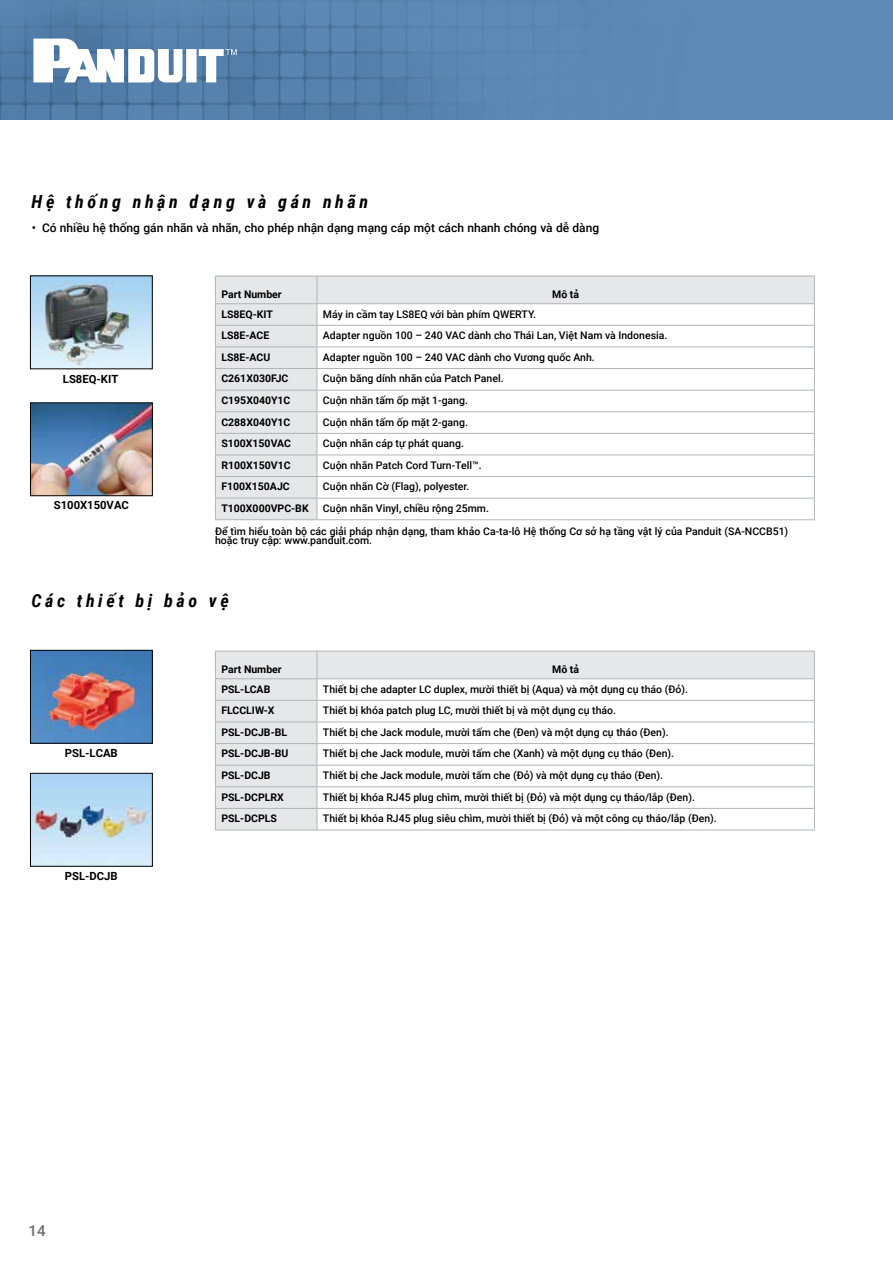
<style>
.page{position:relative;width:893px;height:1263px;background:#fff}
.page>*{position:absolute;margin:0;border:0;box-sizing:border-box;transform-origin:0 0}
.t1{font:italic 700 18px "Roboto Condensed";letter-spacing:.2em;color:#000}
.t2{font:500 15px "Roboto";color:#6d6e71}
.t3{font:500 12px "Roboto";color:#000}
.t4{font:700 11.25px "Roboto";color:#000}
.t5{font:500 10.5px/9px "Roboto";color:#000}
.t6{font:700 10.5px "Roboto";color:#000}
</style>
<div class="page">
<div style="left:0;top:0;width:893px;height:120px;background:#5e8ab5"></div>
<img style="left:0;top:0;width:483px;height:120px">
<svg style="left:33px;top:31px;width:205px;height:51px"></svg>
<img style="left:32px;top:404px;width:119px;height:90px">
<div style="left:30px;top:402px;width:123px;height:94px;border:1px solid #000"></div>
<img style="left:32px;top:277px;width:119px;height:90px">
<div style="left:30px;top:275px;width:123px;height:94px;border:1px solid #000"></div>
<svg style="left:216px;top:277px;width:598px;height:242px"></svg>
<hr style="left:215px;top:276px;width:102px;height:1px;background:#b1b4b6">
<hr style="left:317px;top:276px;width:498px;height:1px;background:#b1b4b6">
<hr style="left:215px;top:303px;width:102px;height:1px;background:#b1b4b6">
<hr style="left:317px;top:303px;width:498px;height:1px;background:#b1b4b6">
<hr style="left:215px;top:325px;width:102px;height:1px;background:#b1b4b6">
<hr style="left:317px;top:325px;width:498px;height:1px;background:#b1b4b6">
<hr style="left:215px;top:347px;width:102px;height:1px;background:#b1b4b6">
<hr style="left:317px;top:347px;width:498px;height:1px;background:#b1b4b6">
<hr style="left:215px;top:368px;width:102px;height:1px;background:#b1b4b6">
<hr style="left:317px;top:368px;width:498px;height:1px;background:#b1b4b6">
<hr style="left:215px;top:390px;width:102px;height:1px;background:#b1b4b6">
<hr style="left:317px;top:390px;width:498px;height:1px;background:#b1b4b6">
<hr style="left:215px;top:411px;width:102px;height:1px;background:#b1b4b6">
<hr style="left:317px;top:411px;width:498px;height:1px;background:#b1b4b6">
<hr style="left:215px;top:433px;width:102px;height:1px;background:#b1b4b6">
<hr style="left:317px;top:433px;width:498px;height:1px;background:#b1b4b6">
<hr style="left:215px;top:455px;width:102px;height:1px;background:#b1b4b6">
<hr style="left:317px;top:455px;width:498px;height:1px;background:#b1b4b6">
<hr style="left:215px;top:476px;width:102px;height:1px;background:#b1b4b6">
<hr style="left:317px;top:476px;width:498px;height:1px;background:#b1b4b6">
<hr style="left:215px;top:498px;width:102px;height:1px;background:#b1b4b6">
<svg style="left:215px;top:276px;width:1px;height:243px"></svg>
<hr style="left:317px;top:498px;width:498px;height:1px;background:#b1b4b6">
<svg style="left:317px;top:276px;width:1px;height:243px"></svg>
<svg style="left:814px;top:276px;width:1px;height:243px"></svg>
<hr style="left:215px;top:519px;width:102px;height:1px;background:#b1b4b6">
<hr style="left:317px;top:519px;width:498px;height:1px;background:#b1b4b6">
<svg style="left:216px;top:652px;width:598px;height:178px"></svg>
<hr style="left:215px;top:651px;width:102px;height:1px;background:#b1b4b6">
<hr style="left:317px;top:651px;width:498px;height:1px;background:#b1b4b6">
<hr style="left:215px;top:678px;width:102px;height:1px;background:#b1b4b6">
<hr style="left:317px;top:678px;width:498px;height:1px;background:#b1b4b6">
<hr style="left:215px;top:700px;width:102px;height:1px;background:#b1b4b6">
<hr style="left:317px;top:700px;width:498px;height:1px;background:#b1b4b6">
<hr style="left:215px;top:722px;width:102px;height:1px;background:#b1b4b6">
<hr style="left:317px;top:722px;width:498px;height:1px;background:#b1b4b6">
<hr style="left:215px;top:743px;width:102px;height:1px;background:#b1b4b6">
<hr style="left:317px;top:743px;width:498px;height:1px;background:#b1b4b6">
<hr style="left:215px;top:765px;width:102px;height:1px;background:#b1b4b6">
<hr style="left:317px;top:765px;width:498px;height:1px;background:#b1b4b6">
<hr style="left:215px;top:786px;width:102px;height:1px;background:#b1b4b6">
<hr style="left:317px;top:786px;width:498px;height:1px;background:#b1b4b6">
<hr style="left:215px;top:808px;width:102px;height:1px;background:#b1b4b6">
<svg style="left:215px;top:651px;width:1px;height:179px"></svg>
<hr style="left:317px;top:808px;width:498px;height:1px;background:#b1b4b6">
<svg style="left:317px;top:651px;width:1px;height:179px"></svg>
<svg style="left:814px;top:651px;width:1px;height:179px"></svg>
<hr style="left:215px;top:830px;width:102px;height:1px;background:#b1b4b6">
<hr style="left:317px;top:830px;width:498px;height:1px;background:#b1b4b6">
<img style="left:32px;top:652px;width:119px;height:90px">
<div style="left:30px;top:650px;width:123px;height:94px;border:1px solid #000"></div>
<img style="left:32px;top:775px;width:119px;height:90px">
<div style="left:30px;top:773px;width:123px;height:94px;border:1px solid #000"></div>
<h1 class="t1" style="left:32px;top:189px;width:338px">Hệ thống nhận dạng và gán nhãn</h1>
<p class="t3" style="left:32px;top:219px;width:569px">• Có nhiều hệ thống gán nhãn và nhãn, cho phép nhận dạng mạng cáp một cách nhanh chóng và dễ dàng</p>
<p class="t4" style="left:63px;top:371px;width:57px">LS8EQ-KIT</p>
<p class="t4" style="left:54px;top:498px;width:77px">S100X150VAC</p>
<p class="t6" style="left:221px;top:287px;width:62px">Part Number</p>
<p class="t6" style="left:552px;top:287px;width:28px">Mô tả</p>
<p class="t6" style="left:221px;top:306px;width:53px">LS8EQ-KIT</p>
<p class="t5" style="left:323px;top:309px;width:215px">Máy in cầm tay LS8EQ với bàn phím QWERTY.</p>
<p class="t6" style="left:221px;top:328px;width:49px">LS8E-ACE</p>
<p class="t5" style="left:323px;top:331px;width:346px">Adapter nguồn 100 – 240 VAC dành cho Thái Lan, Việt Nam và Indonesia.</p>
<p class="t6" style="left:221px;top:350px;width:50px">LS8E-ACU</p>
<p class="t5" style="left:323px;top:352px;width:273px">Adapter nguồn 100 – 240 VAC dành cho Vương quốc Anh.</p>
<p class="t6" style="left:221px;top:371px;width:69px">C261X030FJC</p>
<p class="t5" style="left:323px;top:374px;width:182px">Cuộn băng dính nhãn của Patch Panel.</p>
<p class="t6" style="left:221px;top:393px;width:71px">C195X040Y1C</p>
<p class="t5" style="left:323px;top:395px;width:147px">Cuộn nhãn tấm ốp mặt 1-gang.</p>
<p class="t6" style="left:221px;top:414px;width:71px">C288X040Y1C</p>
<p class="t5" style="left:323px;top:417px;width:147px">Cuộn nhãn tấm ốp mặt 2-gang.</p>
<p class="t6" style="left:221px;top:436px;width:71px">S100X150VAC</p>
<p class="t5" style="left:323px;top:439px;width:142px">Cuộn nhãn cáp tự phát quang.</p>
<p class="t6" style="left:221px;top:458px;width:71px">R100X150V1C</p>
<p class="t5" style="left:323px;top:460px;width:160px">Cuộn nhãn Patch Cord Turn-Tell™.</p>
<p class="t6" style="left:221px;top:479px;width:70px">F100X150AJC</p>
<p class="t5" style="left:323px;top:482px;width:148px">Cuộn nhãn Cờ (Flag), polyester.</p>
<p class="t6" style="left:221px;top:501px;width:89px">T100X000VPC-BK</p>
<p class="t5" style="left:323px;top:503px;width:168px">Cuộn nhãn Vinyl, chiều rộng 25mm.</p>
<p class="t5" style="left:215px;top:526px;width:575px">Để tìm hiểu toàn bộ các giải pháp nhận dạng, tham khảo Ca-ta-lô Hệ thống Cơ sở hạ tầng vật lý của Panduit (SA-NCCB51) hoặc truy cập: www.panduit.com.</p>
<h1 class="t1" style="left:32px;top:588px;width:199px">Các thiết bị bảo vệ</h1>
<p class="t4" style="left:65px;top:745px;width:54px">PSL-LCAB</p>
<p class="t4" style="left:65px;top:868px;width:54px">PSL-DCJB</p>
<p class="t6" style="left:221px;top:662px;width:62px">Part Number</p>
<p class="t6" style="left:552px;top:662px;width:28px">Mô tả</p>
<p class="t6" style="left:221px;top:681px;width:50px">PSL-LCAB</p>
<p class="t5" style="left:323px;top:684px;width:367px">Thiết bị che adapter LC duplex, mười thiết bị (Aqua) và một dụng cụ tháo (Đỏ).</p>
<p class="t6" style="left:221px;top:703px;width:55px">FLCCLIW-X</p>
<p class="t5" style="left:323px;top:706px;width:295px">Thiết bị khóa patch plug LC, mười thiết bị và một dụng cụ tháo.</p>
<p class="t6" style="left:221px;top:725px;width:67px">PSL-DCJB-BL</p>
<p class="t5" style="left:323px;top:727px;width:347px">Thiết bị che Jack module, mười tấm che (Đen) và một dụng cụ tháo (Đen).</p>
<p class="t6" style="left:221px;top:746px;width:68px">PSL-DCJB-BU</p>
<p class="t5" style="left:323px;top:749px;width:353px">Thiết bị che Jack module, mười tấm che (Xanh) và một dụng cụ tháo (Đen).</p>
<p class="t6" style="left:221px;top:768px;width:51px">PSL-DCJB</p>
<p class="t5" style="left:323px;top:770px;width:342px">Thiết bị che Jack module, mười tấm che (Đỏ) và một dụng cụ tháo (Đen).</p>
<p class="t6" style="left:221px;top:789px;width:64px">PSL-DCPLRX</p>
<p class="t5" style="left:323px;top:792px;width:373px">Thiết bị khóa RJ45 plug chìm, mười thiết bị (Đỏ) và một dụng cụ tháo/lắp (Đen).</p>
<p class="t6" style="left:221px;top:811px;width:57px">PSL-DCPLS</p>
<p class="t5" style="left:323px;top:814px;width:395px">Thiết bị khóa RJ45 plug siêu chìm, mười thiết bị (Đỏ) và một công cụ tháo/lắp (Đen).</p>
<h2 class="t2" style="left:28px;top:1220px;width:19px">14</h2>
</div>
